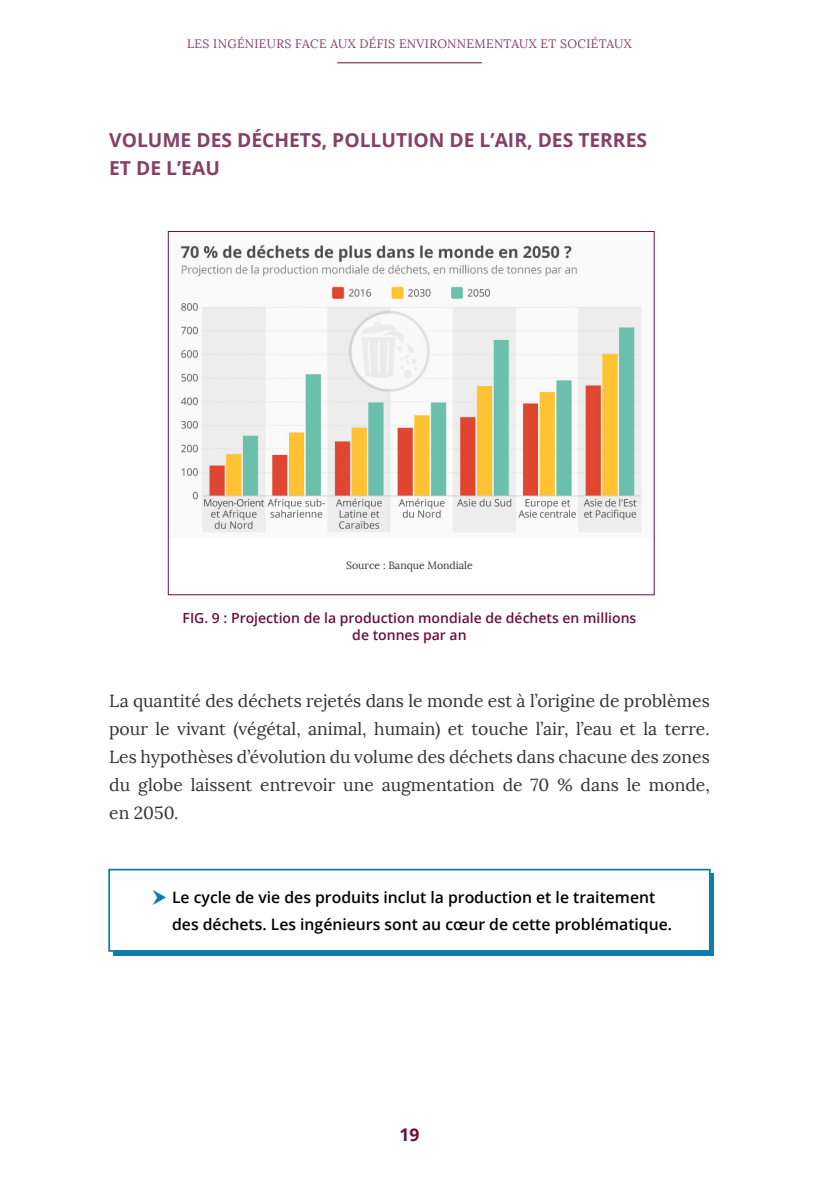
<style>
.page{position:relative;width:819px;height:1191px;background:#fff}
.page>*{position:absolute;margin:0;border:0;box-sizing:border-box;transform-origin:0 0}
.t1{font:700 19.25px/28px "Open Sans";color:#874065}
.t2{font:17.5px/28px "Lora";color:#333;text-align:justify}
.t3{font:700 17.5px "Open Sans";color:#69103e}
.t4{font:600 15.75px/26.2px "Open Sans";color:#000}
.t5{font:600 14px/16.8px "Open Sans";color:#69103e;text-align:center}
.t6{font:12.25px "Lora";letter-spacing:.025em;color:#874065}
.t7{font:10.5px "Lora";color:#333}
</style>
<div class="page">
<hr style="left:337px;top:62px;width:145px;height:1px;background:#69103e">
<div style="left:113px;top:872px;width:600px;height:83px;background:#0e7dab"></div>
<img style="left:180px;top:245px;width:462px;height:288px">
<div style="left:108px;top:868px;width:602px;height:83px;background:#fff;border:2px solid #0e7dab"></div>
<p class="t6" style="left:187px;top:36px;width:446px">LES INGÉNIEURS FACE AUX DÉFIS ENVIRONNEMENTAUX ET SOCIÉTAUX</p>
<p class="t1" style="left:109px;top:126px;width:539px">VOLUME DES DÉCHETS, POLLUTION DE L’AIR, DES TERRES<br>ET DE L’EAU</p>
<p class="t7" style="left:346px;top:559px;width:128px">Source : Banque Mondiale</p>
<p class="t5" style="left:182px;top:609px;width:455px">FIG. 9 : Projection de la production mondiale de déchets en millions de tonnes par an</p>
<p class="t2" style="left:109px;top:687px;width:602px">La quantité des déchets rejetés dans le monde est à l’origine de problèmes pour le vivant (végétal, animal, humain) et touche l’air, l’eau et la terre.<br>Les hypothèses d’évolution du volume des déchets dans chacune des zones du globe laissent entrevoir une augmentation de 70 % dans le monde, en 2050.</p>
<p class="t4" style="left:172px;top:884px;width:501px">Le cycle de vie des produits inclut la production et le traitement des déchets. Les ingénieurs sont au cœur de cette problématique.</p>
<p class="t3" style="left:399px;top:1122px;width:21px">19</p>
</div>
